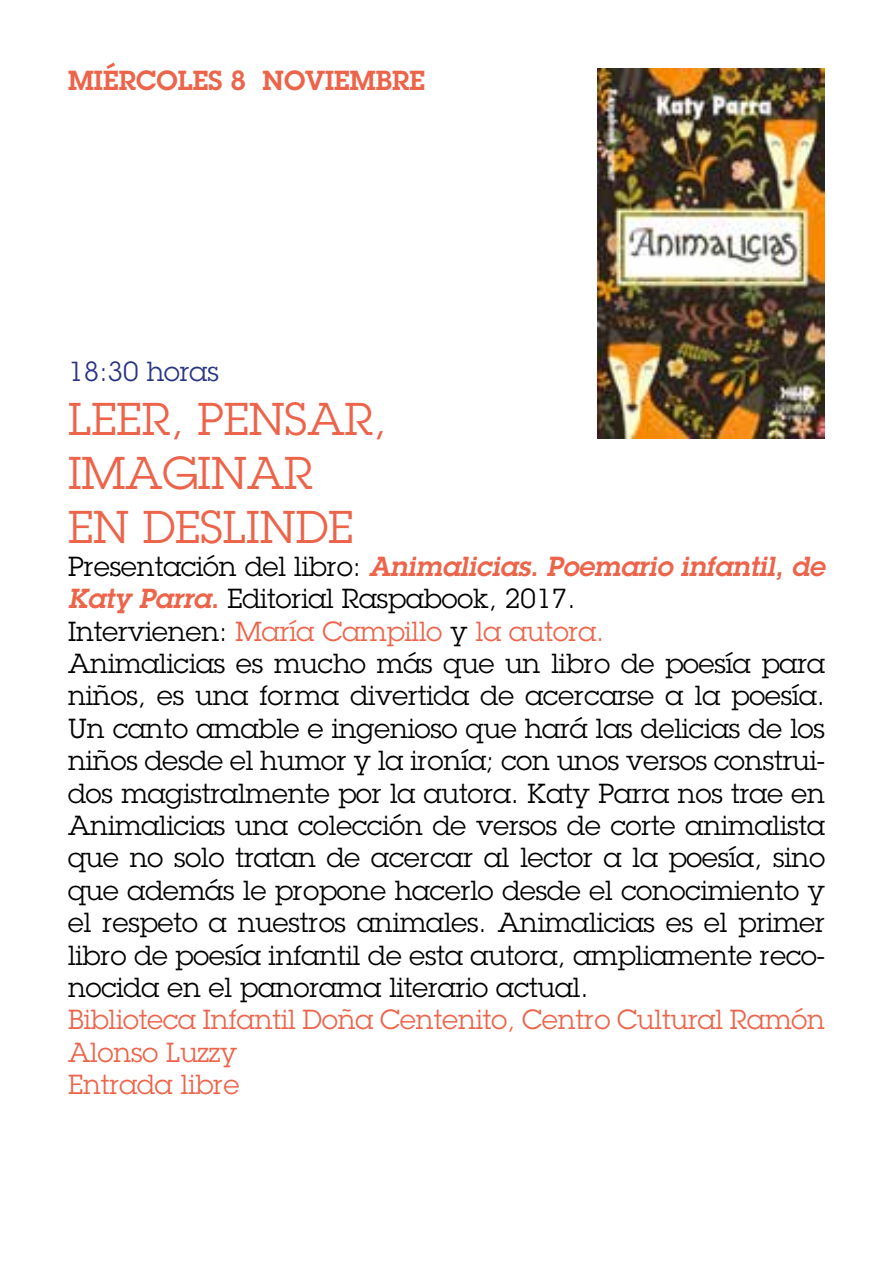
<style>
.page{position:relative;width:893px;height:1276px;background:#fff}
.page>*{position:absolute;margin:0;border:0;box-sizing:border-box;transform-origin:0 0}
.t1{font:45px/54px "Lubalin Graph";color:#ec644a}
.t2{font:27px/32.4px "Lubalin Graph";color:#000}
.t3{font:27px/32.4px "Lubalin Graph";color:#ec644a}
.t4{font:600 27px "Lubalin Graph";color:#ec644a}
.t5{font:27px "Lubalin Graph";color:#283583}
.s1{font-weight:600;font-style:italic;color:#ec644a}
.s2{font-weight:600;color:#ec644a}
.s3{color:#ec644a}
</style>
<div class="page">
<img style="left:597px;top:68px;width:228px;height:370px">
<p class="t4" style="left:68px;top:62px;width:358px">MIÉRCOLES 8 NOVIEMBRE</p>
<p class="t5" style="left:68px;top:355px;width:152px">18:30 horas</p>
<h1 class="t1" style="left:68px;top:392px;width:320px">LEER, PENSAR,<br>IMAGINAR<br>EN DESLINDE</h1>
<p class="t2" style="left:68px;top:549px;width:758px">Presentación del libro: <span class="s1">Animalicias. Poemario infantil, de Katy Parra</span><span class="s2">.</span> Editorial Raspabook, 2017.<br>Intervienen: <span class="s3">María Campillo</span> y <span class="s3">la autora.<br></span>Animalicias es mucho más que un libro de poesía para niños, es una forma divertida de acercarse a la poesía.<br>Un canto amable e ingenioso que hará las delicias de los niños desde el humor y la ironía; con unos versos construi&shy;dos magistralmente por la autora. Katy Parra nos trae en Animalicias una colección de versos de corte animalista que no solo tratan de acercar al lector a la poesía, sino que además le propone hacerlo desde el conocimiento y el respeto a nuestros animales. Animalicias es el primer libro de poesía infantil de esta autora, ampliamente reco&shy;nocida en el panorama literario actual.</p>
<p class="t3" style="left:68px;top:1003px;width:758px">Biblioteca Infantil Doña Centenito, Centro Cultural Ramón<br>Alonso Luzzy<br>Entrada libre</p>
</div>
